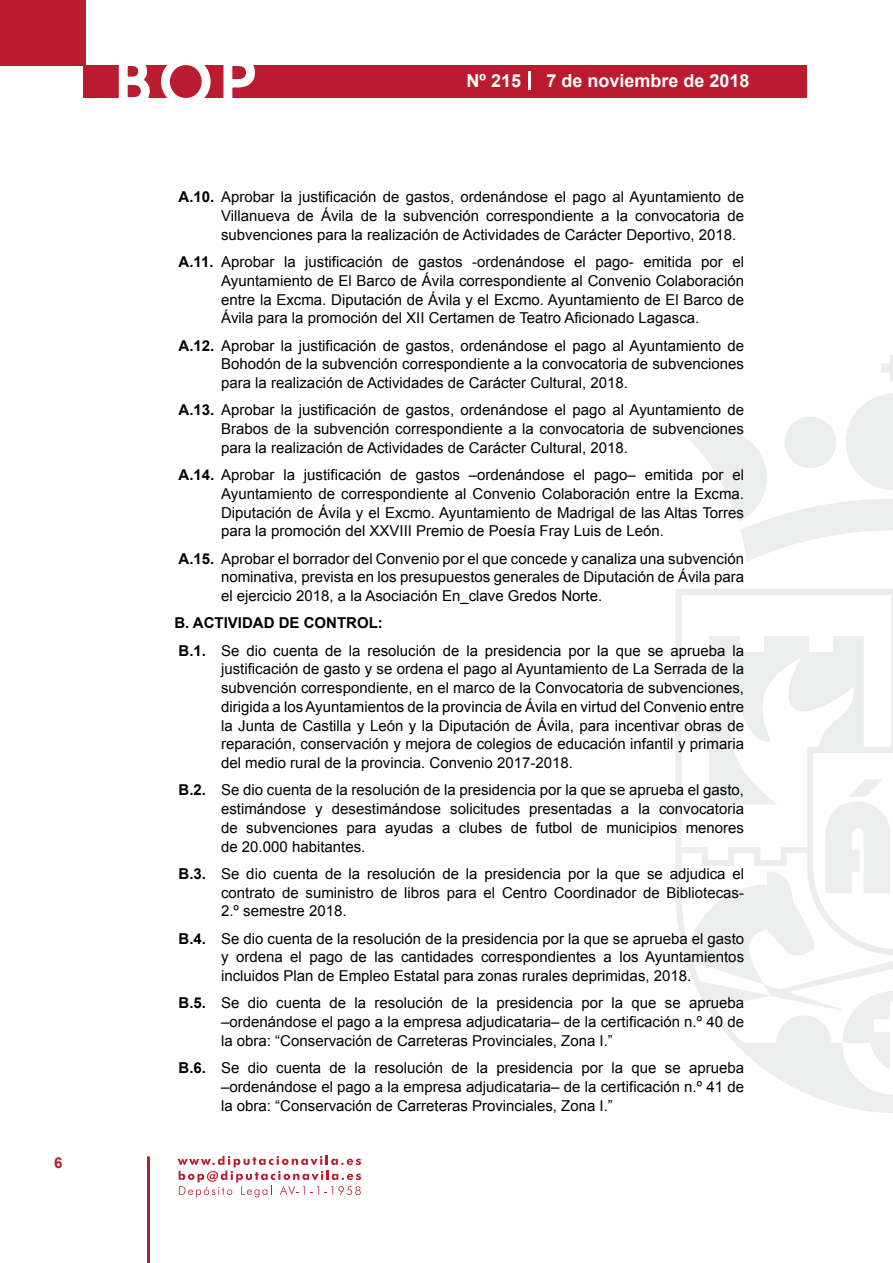
<style>
.page{position:relative;width:893px;height:1263px;background:#fff}
.page>*{position:absolute;margin:0;border:0;box-sizing:border-box;transform-origin:0 0}
.t1{font:500 61.5px "Avant Garde";color:#fff}
.t2{font:700 18px "Arial";color:#fff}
.t3{font:15px/18.8px "Arial";color:#000;text-align:justify}
.t4{font:700 15px "Arial";color:#ba1b2f}
.s1{font-weight:700}
</style>
<div class="page">
<svg style="left:178px;top:1156px;width:183px;height:41px"></svg>
<hr style="left:147px;top:1156px;width:3px;height:107px;background:#ba1b2f">
<div style="left:0;top:0;width:85px;height:66px;background:#ba1b2f"></div>
<div style="left:84px;top:65px;width:723px;height:33px;background:#ba1b2f"></div>
<svg style="left:118px;top:65px;width:32px;height:33px"></svg>
<svg style="left:161px;top:65px;width:50px;height:33px"></svg>
<svg style="left:223px;top:65px;width:32px;height:33px"></svg>
<svg style="left:529px;top:71px;width:2px;height:19px"></svg>
<svg style="left:881px;top:355px;width:12px;height:27px"></svg>
<svg style="left:690px;top:393px;width:203px;height:168px"></svg>
<svg style="left:676px;top:589px;width:217px;height:524px"></svg>
<svg style="left:764px;top:984px;width:129px;height:86px"></svg>
<svg style="left:825px;top:779px;width:66px;height:114px"></svg>
<p class="t4" style="left:54px;top:1153px;width:10px">6</p>
<h1 class="t1" style="left:115px;top:44px;width:141px">BOP</h1>
<p class="t2" style="left:467px;top:69px;width:56px">Nº 215</p>
<p class="t2" style="left:546px;top:69px;width:205px">7 de noviembre de 2018</p>
<p class="t3" style="left:221px;top:188px;width:524px;text-indent:-43px"><span class="s1">A.10.</span> Aprobar la justificación de gastos, ordenándose el pago al Ayuntamiento de Villanueva de Ávila de la subvención correspondiente a la convocatoria de subvenciones para la realización de Actividades de Carácter Deportivo, 2018.</p>
<p class="t3" style="left:221px;top:253px;width:524px;text-indent:-43px"><span class="s1">A.11.</span> Aprobar la justificación de gastos -ordenándose el pago- emitida por el Ayuntamiento de El Barco de Ávila correspondiente al Convenio Colaboración entre la Excma. Diputación de Ávila y el Excmo. Ayuntamiento de El Barco de Ávila para la promoción del XII Certamen de Teatro Aficionado Lagasca.</p>
<p class="t3" style="left:221px;top:336px;width:524px;text-indent:-43px"><span class="s1">A.12.</span> Aprobar la justificación de gastos, ordenándose el pago al Ayuntamiento de Bohodón de la subvención correspondiente a la convocatoria de subvenciones para la realización de Actividades de Carácter Cultural, 2018.</p>
<p class="t3" style="left:221px;top:401px;width:524px;text-indent:-43px"><span class="s1">A.13.</span> Aprobar la justificación de gastos, ordenándose el pago al Ayuntamiento de Brabos de la subvención correspondiente a la convocatoria de subvenciones para la realización de Actividades de Carácter Cultural, 2018.</p>
<p class="t3" style="left:221px;top:466px;width:524px;text-indent:-43px"><span class="s1">A.14.</span> Aprobar la justificación de gastos –ordenándose el pago– emitida por el Ayuntamiento de correspondiente al Convenio Colaboración entre la Excma.<br>Diputación de Ávila y el Excmo. Ayuntamiento de Madrigal de las Altas Torres para la promoción del XXVIII Premio de Poesía Fray Luis de León.</p>
<p class="t3" style="left:221px;top:549px;width:524px;text-indent:-43px"><span class="s1">A.15.</span> Aprobar el borrador del Convenio por el que concede y canaliza una subvención nominativa, prevista en los presupuestos generales de Diputación de Ávila para el ejercicio 2018, a la Asociación En_clave Gredos Norte.</p>
<p class="t3" style="left:174px;top:610px;width:571px;line-height:27.3px"><span class="s1">B. ACTIVIDAD DE CONTROL:<br>B.1.</span> Se dio cuenta de la resolución de la presidencia por la que se aprueba la</p>
<p class="t3" style="left:221px;top:660px;width:524px">justificación de gasto y se ordena el pago al Ayuntamiento de La Serrada de la subvención correspondiente, en el marco de la Convocatoria de subvenciones, dirigida a los Ayuntamientos de la provincia de Ávila en virtud del Convenio entre la Junta de Castilla y León y la Diputación de Ávila, para incentivar obras de reparación, conservación y mejora de colegios de educación infantil y primaria del medio rural de la provincia. Convenio 2017-2018.</p>
<p class="t3" style="left:221px;top:781px;width:524px;text-indent:-43px"><span class="s1">B.2.</span> Se dio cuenta de la resolución de la presidencia por la que se aprueba el gasto, estimándose y desestimándose solicitudes presentadas a la convocatoria de subvenciones para ayudas a clubes de futbol de municipios menores de 20.000 habitantes.</p>
<p class="t3" style="left:221px;top:864px;width:524px;text-indent:-43px"><span class="s1">B.3.</span> Se dio cuenta de la resolución de la presidencia por la que se adjudica el contrato de suministro de libros para el Centro Coordinador de Bibliotecas-2.º semestre 2018.</p>
<p class="t3" style="left:221px;top:929px;width:525px;text-indent:-43px"><span class="s1">B.4.</span> Se dio cuenta de la resolución de la presidencia por la que se aprueba el gasto y ordena el pago de las cantidades correspondientes a los Ayuntamientos incluidos Plan de Empleo Estatal para zonas rurales deprimidas, 2018.</p>
<p class="t3" style="left:221px;top:994px;width:525px;text-indent:-43px"><span class="s1">B.5.</span> Se dio cuenta de la resolución de la presidencia por la que se aprueba –ordenándose el pago a la empresa adjudicataria– de la certificación n.º 40 de la obra: “Conservación de Carreteras Provinciales, Zona I.”</p>
<p class="t3" style="left:221px;top:1059px;width:525px;text-indent:-43px"><span class="s1">B.6.</span> Se dio cuenta de la resolución de la presidencia por la que se aprueba –ordenándose el pago a la empresa adjudicataria– de la certificación n.º 41 de la obra: “Conservación de Carreteras Provinciales, Zona I.”</p>
</div>
